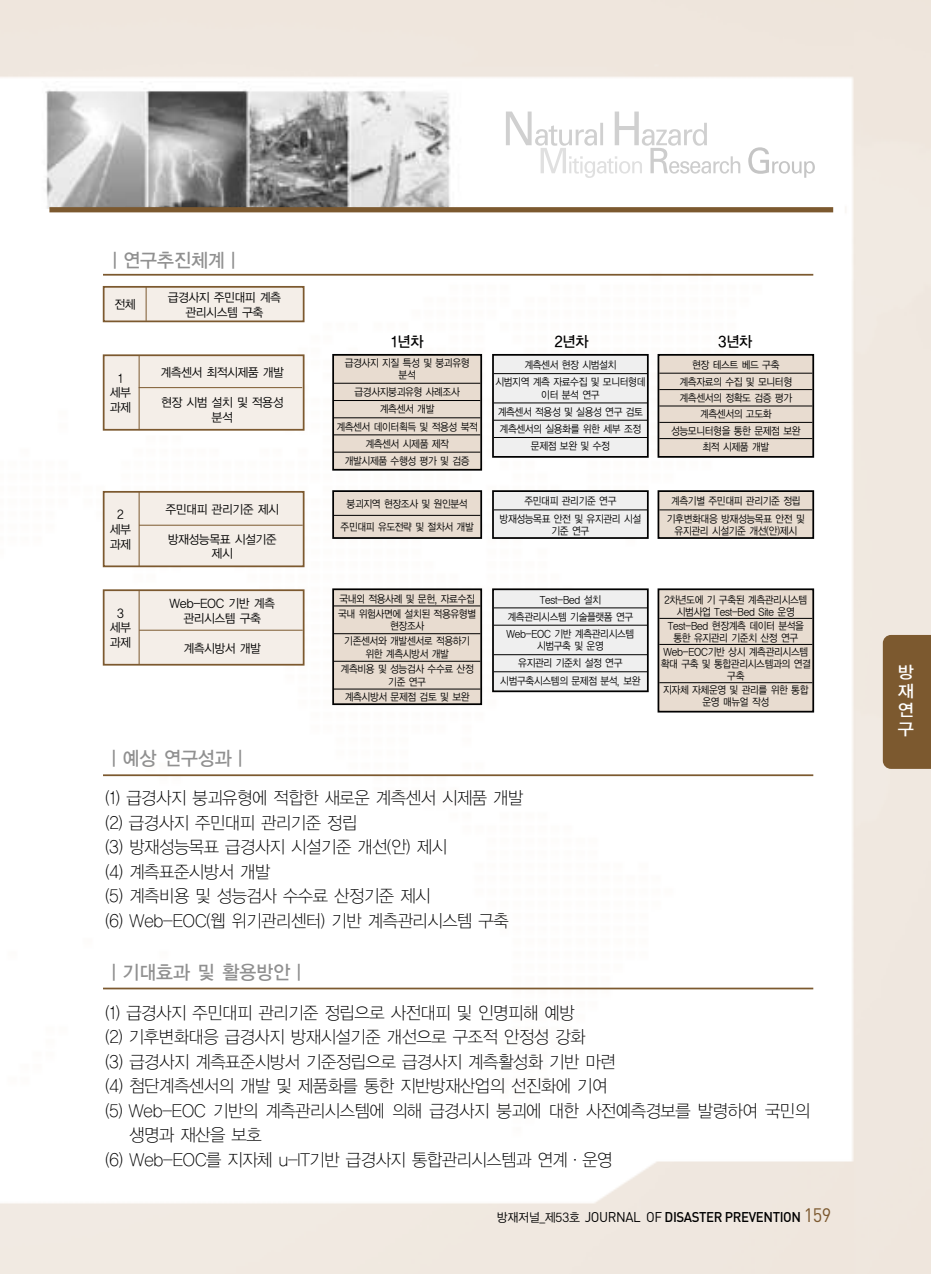
<style>
.page{position:relative;width:931px;height:1274px;background:#fff}
.page>*{position:absolute;margin:0;border:0;box-sizing:border-box;transform-origin:0 0}
.t1{font:19.25px "YGO13";letter-spacing:-.075em;color:#909090;scale:.95 1}
.t2{font:17.5px/24.5px "YGO11";letter-spacing:-.105em;color:#000;scale:.95 1}
.t3{font:16.62px/19.1px "YGO13";color:#fff;text-align:justify;scale:1.05 1}
.t4{font:14.88px "YGO13";color:#000;scale:.95 1}
.t5{font:500 14px "DIN";letter-spacing:-.03em;color:#000;scale:.95 1}
.t6{font:12.25px/14.7px "YGO12";letter-spacing:-.11em;color:#000;text-align:center;scale:.95 1}
.t7{font:10.5px/17.2px "YGO12";letter-spacing:-.105em;color:#000;text-align:center;scale:.9 1}
.s1{font-family:"YGO12";font-weight:400;font-size:12.25px}
.s2{font-weight:400}
.s3{font-weight:400;font-size:19.25px;color:#7c592f}
</style>
<div class="page">
<img style="left:0;top:0;width:931px;height:1274px">
<hr style="left:103px;top:274px;width:710px;height:2px;background:#7c592f">
<div style="left:883px;top:635px;width:48px;height:134px;background:#7c592f"></div>
<div style="left:488px;top:88px;width:345px;height:114px;background:#fff"></div>
<svg style="left:506px;top:112px;width:234px;height:66px"></svg>
<svg style="left:748px;top:147px;width:67px;height:31px"></svg>
<img style="left:0;top:82px;width:475px;height:127px">
<div style="left:49px;top:207px;width:784px;height:5px;background:#7c592f"></div>
<hr style="left:103px;top:774px;width:710px;height:2px;background:#7c592f">
<hr style="left:103px;top:988px;width:710px;height:1px;background:#7c592f">
<div style="left:104px;top:287px;width:200px;height:34px;background:#f4eee8"></div>
<div style="left:103px;top:286px;width:202px;height:36px;border:2px solid #7c592f"></div>
<hr style="left:146px;top:287px;width:1px;height:34px;background:#7c592f">
<div style="left:104px;top:355px;width:200px;height:75px;background:#f4eee8"></div>
<div style="left:103px;top:354px;width:202px;height:77px;border:2px solid #7c592f"></div>
<hr style="left:139px;top:355px;width:1px;height:75px;background:#7c592f">
<div style="left:104px;top:492px;width:200px;height:74px;background:#f4eee8"></div>
<div style="left:103px;top:491px;width:202px;height:76px;border:2px solid #7c592f"></div>
<hr style="left:139px;top:492px;width:1px;height:75px;background:#7c592f">
<div style="left:104px;top:590px;width:200px;height:75px;background:#f4eee8"></div>
<div style="left:103px;top:589px;width:202px;height:77px;border:2px solid #7c592f"></div>
<hr style="left:139px;top:590px;width:1px;height:75px;background:#7c592f">
<div style="left:333px;top:355px;width:148px;height:115px;background:#e8dcd0"></div>
<hr style="left:334px;top:383px;width:146px;height:1px;background:#000">
<hr style="left:334px;top:400px;width:146px;height:1px;background:#000">
<hr style="left:334px;top:418px;width:146px;height:1px;background:#000">
<hr style="left:334px;top:435px;width:146px;height:1px;background:#000">
<hr style="left:334px;top:452px;width:146px;height:1px;background:#000">
<div style="left:332px;top:354px;width:150px;height:117px;border:2px solid #000"></div>
<div style="left:493px;top:355px;width:155px;height:102px;background:#efefef"></div>
<hr style="left:494px;top:373px;width:153px;height:1px;background:#000">
<hr style="left:494px;top:402px;width:153px;height:1px;background:#000">
<hr style="left:494px;top:420px;width:153px;height:1px;background:#000">
<hr style="left:494px;top:437px;width:153px;height:1px;background:#000">
<div style="left:492px;top:354px;width:157px;height:104px;border:2px solid #000"></div>
<div style="left:658px;top:355px;width:155px;height:102px;background:#e8dcd0"></div>
<hr style="left:659px;top:373px;width:153px;height:1px;background:#000">
<hr style="left:659px;top:389px;width:153px;height:1px;background:#000">
<hr style="left:659px;top:406px;width:153px;height:1px;background:#000">
<hr style="left:659px;top:422px;width:153px;height:1px;background:#000">
<hr style="left:659px;top:438px;width:153px;height:1px;background:#000">
<div style="left:658px;top:354px;width:156px;height:104px;border:2px solid #000"></div>
<div style="left:333px;top:589px;width:148px;height:115px;background:#e8dcd0"></div>
<hr style="left:334px;top:606px;width:146px;height:1px;background:#000">
<hr style="left:334px;top:633px;width:146px;height:1px;background:#000">
<hr style="left:334px;top:661px;width:146px;height:1px;background:#000">
<hr style="left:334px;top:689px;width:146px;height:1px;background:#000">
<div style="left:332px;top:588px;width:150px;height:117px;border:2px solid #000"></div>
<div style="left:493px;top:589px;width:155px;height:102px;background:#efefef"></div>
<hr style="left:494px;top:608px;width:153px;height:1px;background:#000">
<hr style="left:494px;top:625px;width:153px;height:1px;background:#000">
<hr style="left:494px;top:654px;width:153px;height:1px;background:#000">
<hr style="left:494px;top:671px;width:153px;height:1px;background:#000">
<div style="left:492px;top:588px;width:157px;height:104px;border:2px solid #000"></div>
<div style="left:658px;top:589px;width:155px;height:123px;background:#e8dcd0"></div>
<hr style="left:659px;top:618px;width:153px;height:1px;background:#000">
<hr style="left:659px;top:644px;width:153px;height:1px;background:#000">
<hr style="left:659px;top:682px;width:153px;height:1px;background:#000">
<div style="left:658px;top:588px;width:156px;height:125px;border:2px solid #000"></div>
<div style="left:333px;top:491px;width:148px;height:47px;background:#e8dcd0"></div>
<hr style="left:334px;top:515px;width:146px;height:1px;background:#000">
<div style="left:332px;top:490px;width:150px;height:49px;border:2px solid #000"></div>
<div style="left:493px;top:491px;width:155px;height:47px;background:#efefef"></div>
<hr style="left:494px;top:510px;width:153px;height:1px;background:#000">
<div style="left:492px;top:490px;width:157px;height:49px;border:2px solid #000"></div>
<div style="left:658px;top:491px;width:155px;height:47px;background:#e8dcd0"></div>
<hr style="left:659px;top:510px;width:153px;height:1px;background:#000">
<div style="left:658px;top:490px;width:156px;height:49px;border:2px solid #000"></div>
<hr style="left:139px;top:387px;width:163px;height:1px;background:#7c592f">
<hr style="left:139px;top:525px;width:164px;height:1px;background:#7c592f">
<hr style="left:139px;top:630px;width:164px;height:1px;background:#7c592f">
<h1 class="t1" style="left:106px;top:251px;width:145px">｜연구추진체계｜</h1>
<p class="t6" style="left:114px;top:298px;width:25px">전체</p>
<p class="t6" style="left:110px;top:371px;width:25px">1 세부 과제</p>
<p class="t6" style="left:167px;top:291px;width:122px">급경사지 주민대피 계측 관리시스템 구축</p>
<p class="t6" style="left:160px;top:366px;width:133px">계측센서 최적시제품 개발</p>
<p class="t6" style="left:161px;top:396px;width:131px">현장 시범 설치 및 적용성 분석</p>
<p class="t6" style="left:110px;top:508px;width:25px">2 세부 과제</p>
<p class="t6" style="left:110px;top:606px;width:25px">3 세부 과제</p>
<p class="t6" style="left:165px;top:503px;width:122px">주민대피 관리기준 제시</p>
<p class="t6" style="left:168px;top:532px;width:117px">방재성능목표 시설기준 제시</p>
<p class="t6" style="left:169px;top:597px;width:114px">Web-EOC 기반 계측 관리시스템 구축</p>
<p class="t6" style="left:183px;top:642px;width:84px">계측시방서 개발</p>
<h3 class="t4" style="left:391px;top:334px;width:36px">1년차</h3>
<h3 class="t4" style="left:554px;top:334px;width:38px">2년차</h3>
<h3 class="t4" style="left:718px;top:334px;width:38px">3년차</h3>
<p class="t7" style="left:344px;top:357px;width:141px;line-height:12.2px">급경사지 지질 특성 및 붕괴유형 분석</p>
<p class="t7" style="left:336px;top:384px;width:160px">급경사지붕괴유형 사례조사 계측센서 개발<br>계측센서 데이터획득 및 적용성 북적 계측센서 시제품 제작<br>개발시제품 수행성 평가 및 검증</p>
<p class="t7" style="left:495px;top:357px;width:169px">계측센서 현장 시범설치<br>시범지역 계측 자료수집 및 모니터형데</p>
<p class="t7" style="left:497px;top:386px;width:164px">이터 분석 연구<br>계측센서 적용성 및 실용성 연구 검토 계측센서의 실용화를 위한 세부 조정 문제점 보완 및 수정</p>
<p class="t7" style="left:340px;top:494px;width:150px;line-height:22.2px">붕괴지역 현장조사 및 원인분석 주민대피 유도전략 및 절차서 개발</p>
<p class="t7" style="left:499px;top:493px;width:160px">주민대피 관리기준 연구 방재성능목표 안전 및 유지관리 시설</p>
<p class="t7" style="left:551px;top:523px;width:44px">기준 연구</p>
<p class="t7" style="left:671px;top:357px;width:146px;line-height:16.4px">현장 테스트 베드 구축 계측자료의 수집 및 모니터형 계측센서의 정확도 검증 평가 계측센서의 고도화 성능모니터형을 통한 문제점 보완 최적 시제품 개발</p>
<p class="t7" style="left:667px;top:493px;width:156px">계측기별 주민대피 관리기준 정립 기후변화대응 방재성능목표 안전 및</p>
<p class="t7" style="left:674px;top:523px;width:138px">유지관리 시설기준 개선(안)제시</p>
<p class="t7" style="left:338px;top:592px;width:156px;line-height:15px;text-align:left">국내외 적용사례 및 문헌, 자료수집 국내 위험사면에 설치된 적용유형별</p>
<p class="t7" style="left:344px;top:619px;width:142px;line-height:15px">현장조사<br>기존센서와 개발센서로 적용하기</p>
<p class="t7" style="left:340px;top:647px;width:150px;line-height:15px">위한 계측시방서 개발<br>계측비용 및 성능검사 수수료 산정</p>
<p class="t7" style="left:344px;top:675px;width:141px;line-height:15px">기준 연구<br>계측시방서 문제점 검토 및 보완</p>
<p class="t7" style="left:506px;top:591px;width:144px">Test-Bed 설치<br>계측관리시스템 기술플랫폼 연구<br>Web-EOC 기반 계측관리시스템</p>
<p class="t7" style="left:500px;top:638px;width:158px">시범구축 및 운영<br>유지관리 기준치 설정 연구 시범구축시스템의 문제점 분석, 보완</p>
<p class="t7" style="left:664px;top:594px;width:161px;line-height:12.2px">2차년도에 기 구축된 계측관리시스템 시범사업 Test-Bed Site 운영</p>
<p class="t7" style="left:667px;top:620px;width:154px;line-height:12.2px">Test-Bed 현장계측 데이터 분석을 통한 유지관리 기준치 산정 연구</p>
<p class="t7" style="left:660px;top:646px;width:169px;line-height:12.2px">Web-EOC기반 상시 계측관리시스템 확대 구축 및 통합관리시스템과의 연결 구축</p>
<p class="t7" style="left:663px;top:684px;width:164px;line-height:12.2px">지자체 자체운영 및 관리를 위한 통합 운영 매뉴얼 작성</p>
<h1 class="t1" style="left:105px;top:749px;width:154px">｜예상 연구성과｜</h1>
<h2 class="t2" style="left:105px;top:787px;width:443px">(1) 급경사지 붕괴유형에 적합한 새로운 계측센서 시제품 개발 (2) 급경사지 주민대피 관리기준 정립<br>(3) 방재성능목표 급경사지 시설기준 개선(안) 제시<br>(4) 계측표준시방서 개발<br>(5) 계측비용 및 성능검사 수수료 산정기준 제시<br>(6) Web-EOC(웹 위기관리센터) 기반 계측관리시스템 구축</h2>
<h1 class="t1" style="left:105px;top:964px;width:215px">｜기대효과 및 활용방안｜</h1>
<h2 class="t2" style="left:105px;top:1001px;width:497px">(1) 급경사지 주민대피 관리기준 정립으로 사전대피 및 인명피해 예방</h2>
<h2 class="t2" style="left:105px;top:1026px;width:508px">(2) 기후변화대응 급경사지 방재시설기준 개선으로 구조적 안정성 강화</h2>
<h2 class="t2" style="left:105px;top:1050px;width:540px">(3) 급경사지 계측표준시방서 기준정립으로 급경사지 계측활성화 기반 마련</h2>
<h2 class="t2" style="left:105px;top:1075px;width:531px">(4) 첨단계측센서의 개발 및 제품화를 통한 지반방재산업의 선진화에 기여</h2>
<h2 class="t2" style="left:105px;top:1099px;width:745px">(5) Web-EOC 기반의 계측관리시스템에 의해 급경사지 붕괴에 대한 사전예측경보를 발령하여 국민의</h2>
<h2 class="t2" style="left:128px;top:1124px;width:143px">생명과 재산을 보호</h2>
<h2 class="t2" style="left:105px;top:1148px;width:537px">(6) Web-EOC를 지자체 u-IT기반 급경사지 통합관리시스템과 연계·운영</h2>
<h3 class="t5" style="left:496px;top:1212px;width:354px"><span class="s1">방재저널_제53호</span> <span class="s2">JOURNAL OF</span> DISASTER PREVENTION <span class="s3">159</span></h3>
<h3 class="t3" style="left:897px;top:664px;width:18px">방 재 연 구</h3>
</div>
